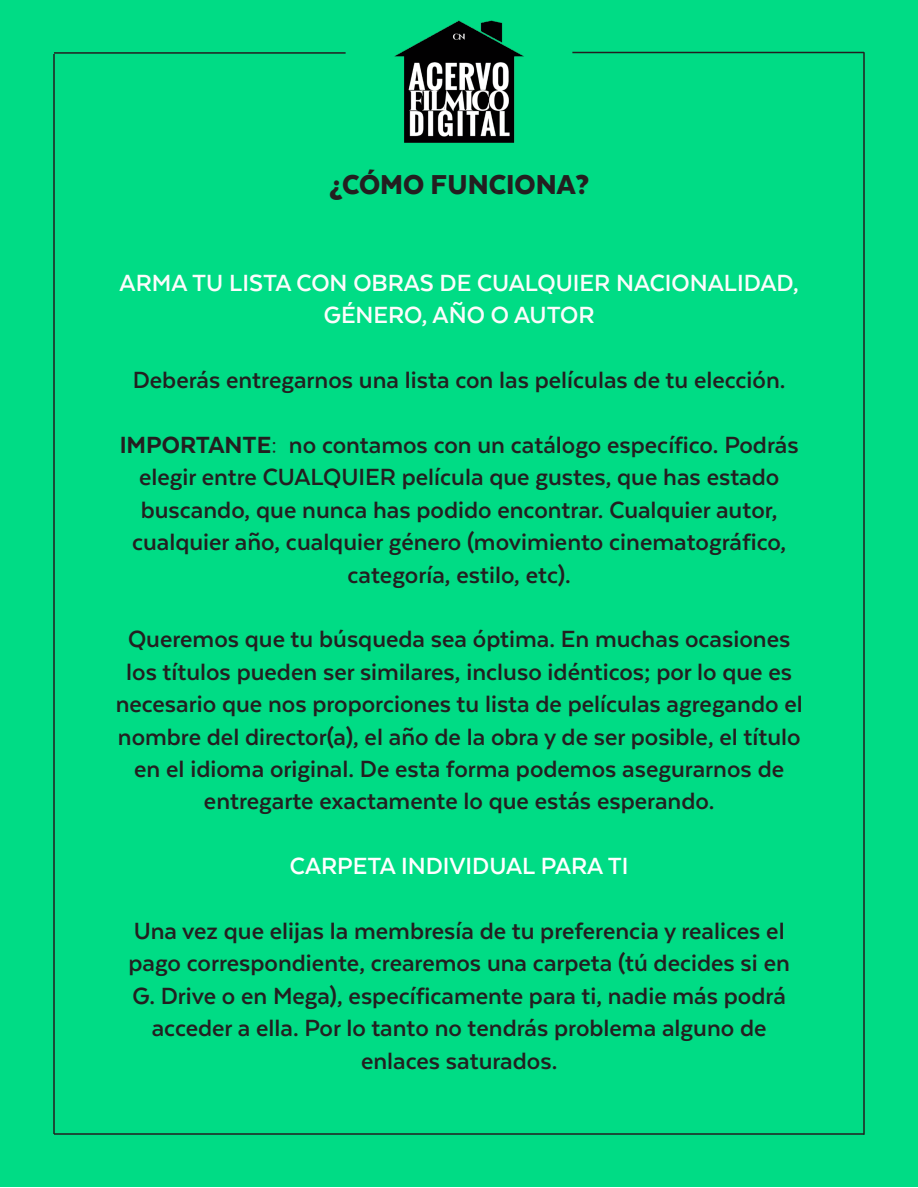
<style>
.page{position:relative;width:918px;height:1188px;background:#fff}
.page>*{position:absolute;margin:0;border:0;box-sizing:border-box;transform-origin:0 0}
.t1{font:900 31.5px "Texta";color:#231f20}
.t2{font:700 27px/32.4px "Texta";color:#231f20;text-align:center}
.t3{font:700 27px/32.4px "Texta";color:#fcfcfc;text-align:center}
.t4{font:700 27px "Texta";color:#fff}
.s1{font-weight:800}
</style>
<div class="page">
<div style="left:0;top:0;width:918px;height:1187px;background:#00dc85"></div>
<img style="left:369px;top:0;width:180px;height:171px">
<hr style="left:54px;top:52px;width:292px;height:2px;background:#231f20">
<hr style="left:572px;top:52px;width:292px;height:1px;background:#231f20">
<hr style="left:54px;top:1133px;width:810px;height:2px;background:#231f20">
<hr style="left:863px;top:52px;width:2px;height:1083px;background:#231f20">
<hr style="left:53px;top:54px;width:2px;height:1080px;background:#231f20">
<p class="t1" style="left:329px;top:168px;width:262px">¿CÓMO FUNCIONA?</p>
<p class="t3" style="left:120px;top:266px;width:681px">ARMA TU LISTA CON OBRAS DE CUALQUIER NACIONALIDAD,<br>GÉNERO, AÑO O AUTOR</p>
<p class="t2" style="left:133px;top:364px;width:654px">Deberás entregarnos una lista con las películas de tu elección.</p>
<p class="t2" style="left:120px;top:428px;width:681px"><span class="s1">IMPORTANTE</span>: no contamos con un catálogo específico. Podrás elegir entre CUALQUIER película que gustes, que has estado buscando, que nunca has podido encontrar. Cualquier autor, cualquier año, cualquier género (movimiento cinematográfico, categoría, estilo, etc).</p>
<p class="t2" style="left:116px;top:623px;width:689px">Queremos que tu búsqueda sea óptima. En muchas ocasiones los títulos pueden ser similares, incluso idénticos; por lo que es necesario que nos proporciones tu lista de películas agregando el nombre del director(a), el año de la obra y de ser posible, el título en el idioma original. De esta forma podemos asegurarnos de entregarte exactamente lo que estás esperando.</p>
<p class="t4" style="left:290px;top:852px;width:340px">CARPETA INDIVIDUAL PARA TI</p>
<p class="t2" style="left:129px;top:914px;width:663px">Una vez que elijas la membresía de tu preferencia y realices el pago correspondiente, crearemos una carpeta (tú decides si en G. Drive o en Mega), específicamente para ti, nadie más podrá acceder a ella. Por lo tanto no tendrás problema alguno de enlaces saturados.</p>
</div>
